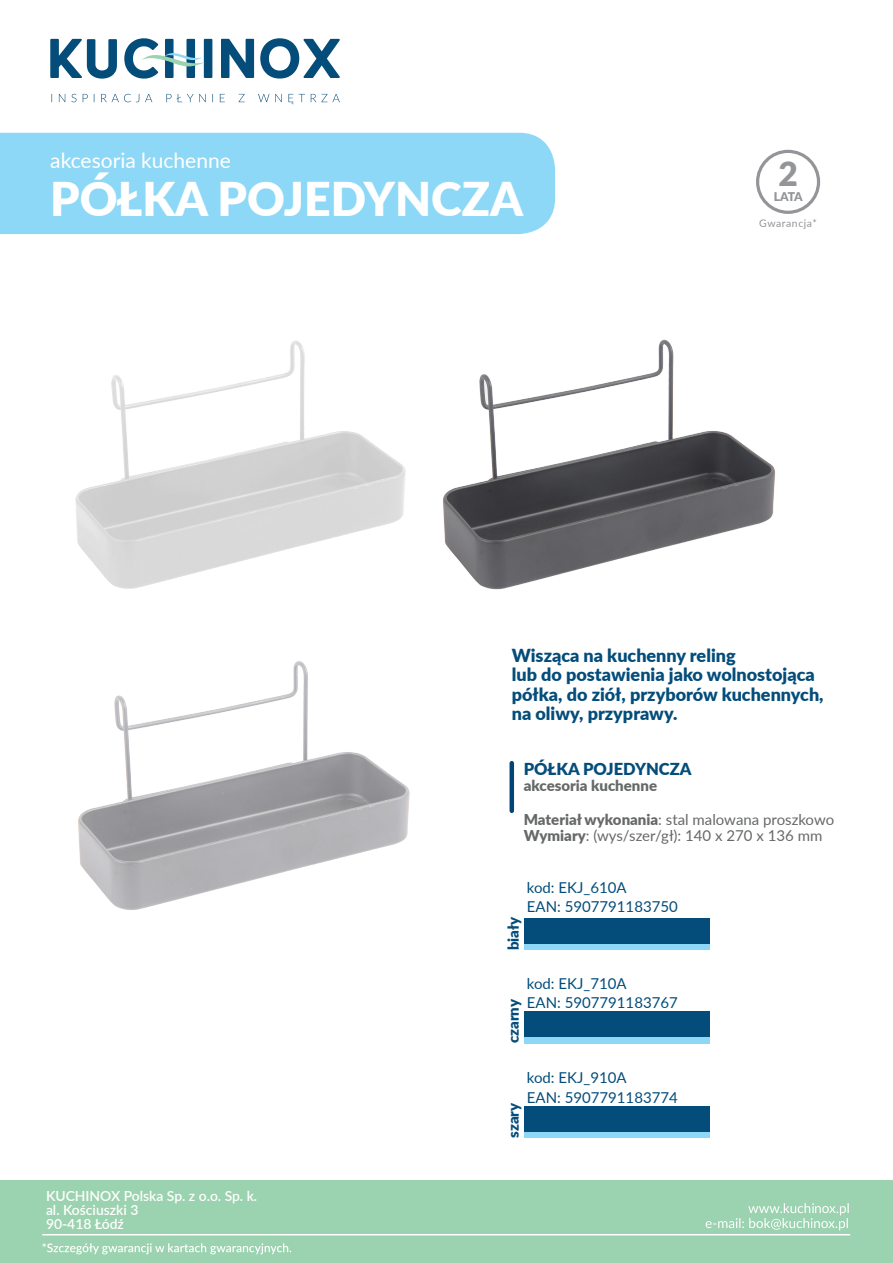
<style>
.page{position:relative;width:893px;height:1263px;background:#fff}
.page>*{position:absolute;margin:0;border:0;box-sizing:border-box;transform-origin:0 0}
.t1{font:900 46.5px "Lato";color:#fff}
.t2{font:900 33.45px "Lato";color:#939598}
.t3{font:21px "Lato";color:#fff}
.t4{font:900 18px/19.5px "Lato";color:#044d7a}
.t5{font:900 16.5px "Lato";color:#044d7a}
.t6{font:15px/19.5px "Lato";color:#044d7a}
.t7{font:15px/16.5px "Lato";color:#666968}
.t8{font:900 15px "Lato";color:#666968}
.t9{font:900 15px "Lato";color:#044d7a}
.t10{font:600 13.95px/14px "Lato";color:#fff}
.t11{font:900 12px "Lato";color:#939598}
.t12{font:10.5px "Lato";letter-spacing:.055em;color:#939598}
.s1{font-weight:900}
</style>
<div class="page">
<div style="left:0;top:133px;width:555px;height:101px;background:#8ed8f7"></div>
<div style="left:509px;top:763px;width:5px;height:48px;background:#004577"></div>
<svg style="left:756px;top:150px;width:64px;height:64px"></svg>
<img style="left:75px;top:341px;width:331px;height:248px">
<img style="left:443px;top:339px;width:333px;height:251px">
<img style="left:78px;top:661px;width:332px;height:249px">
<div style="left:524px;top:944px;width:186px;height:6px;background:#8ed8f7"></div>
<div style="left:524px;top:918px;width:186px;height:26px;background:#044d7a"></div>
<div style="left:524px;top:1037px;width:186px;height:6px;background:#8ed8f7"></div>
<div style="left:524px;top:1012px;width:186px;height:25px;background:#044d7a"></div>
<div style="left:524px;top:1131px;width:186px;height:7px;background:#8ed8f7"></div>
<div style="left:524px;top:1106px;width:186px;height:25px;background:#044d7a"></div>
<svg style="left:50px;top:38px;width:290px;height:41px"></svg>
<svg style="left:52px;top:94px;width:288px;height:10px"></svg>
<div style="left:0;top:1180px;width:893px;height:83px;background:#9bd2af"></div>
<svg style="left:42px;top:1243px;width:249px;height:11px"></svg>
<svg style="left:706px;top:1203px;width:143px;height:27px"></svg>
<hr style="left:42px;top:1234px;width:808px;height:1px;background:#fff">
<p class="t3" style="left:50px;top:146px;width:182px">akcesoria kuchenne</p>
<h1 class="t1" style="left:50px;top:164px;width:474px">PÓŁKA POJEDYNCZA</h1>
<h2 class="t2" style="left:778px;top:149px;width:21px">2</h2>
<p class="t11" style="left:774px;top:187px;width:31px">LATA</p>
<p class="t12" style="left:759px;top:215px;width:59px">Gwarancja*</p>
<p class="t4" style="left:512px;top:645px;width:313px">Wisząca na kuchenny reling<br>lub do postawienia jako wolnostojąca półka, do ziół, przyborów kuchennych, na oliwy, przyprawy.</p>
<p class="t5" style="left:524px;top:756px;width:169px">PÓŁKA POJEDYNCZA</p>
<p class="t8" style="left:524px;top:775px;width:135px">akcesoria kuchenne</p>
<p class="t7" style="left:524px;top:810px;width:312px"><span class="s1">Materiał wykonania</span>: stal malowana proszkowo<br><span class="s1">Wymiary</span>: (wys/szer/gł): 140 x 270 x 136 mm</p>
<p class="t6" style="left:527px;top:877px;width:152px">kod: EKJ_610A<br>EAN: 5907791183750</p>
<p class="t9" style="left:502px;top:950px;width:35px;rotate:-90deg">biały</p>
<p class="t6" style="left:527px;top:973px;width:152px">kod: EKJ_710A<br>EAN: 5907791183767</p>
<p class="t9" style="left:502px;top:1043px;width:46px;rotate:-90deg">czarny</p>
<p class="t10" style="left:46px;top:1189px;width:213px">KUCHINOX Polska Sp. z o.o. Sp. k. al. Kościuszki 3<br>90-418 Łódź</p>
<p class="t6" style="left:527px;top:1067px;width:152px">kod: EKJ_910A<br>EAN: 5907791183774</p>
<p class="t9" style="left:502px;top:1138px;width:37px;rotate:-90deg">szary</p>
</div>
